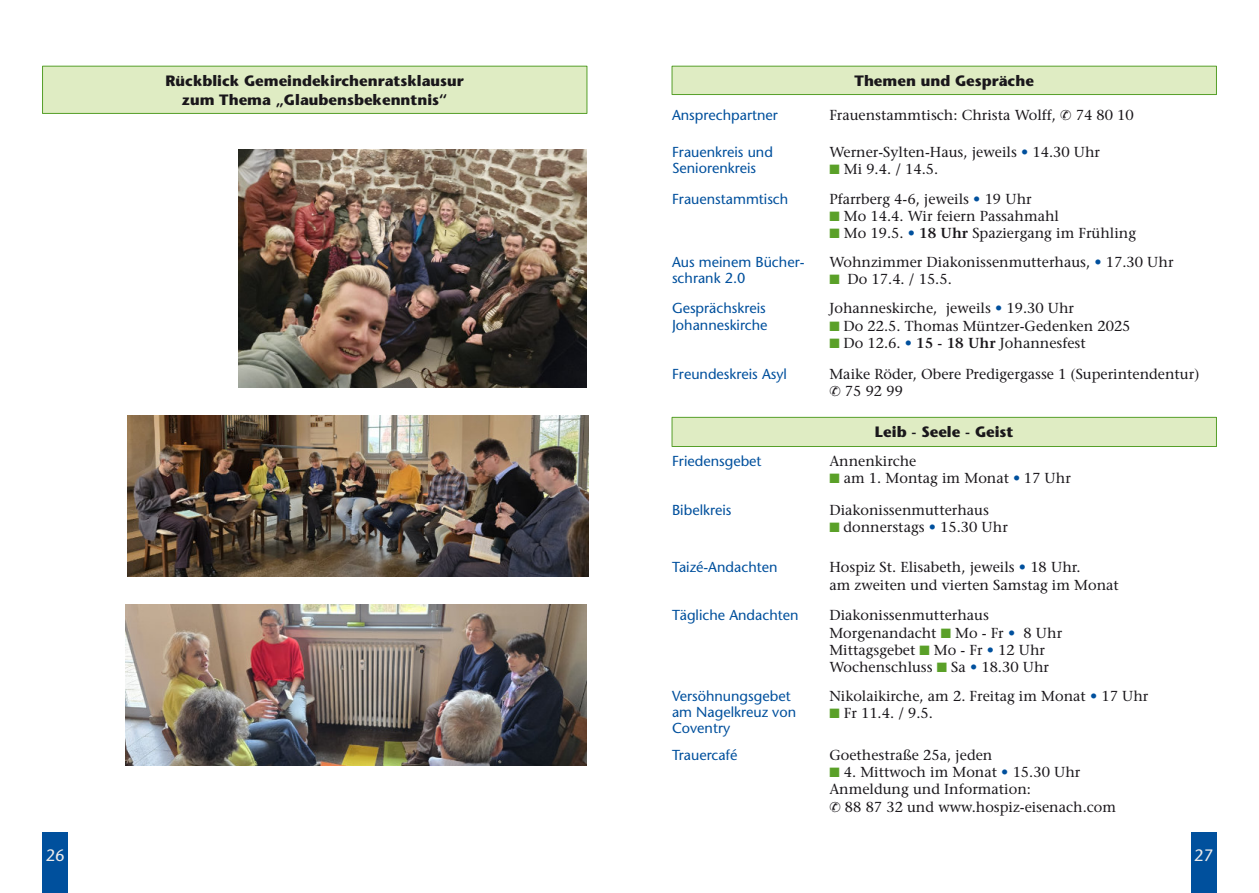
<style>
.page{position:relative;width:1259px;height:893px;background:#fff}
.page>*{position:absolute;margin:0;border:0;box-sizing:border-box;transform-origin:0 0}
.t1{font:500 16.5px "Stone Sans Std";color:#edebeb}
.t2{font:700 15px "Stone Sans Std";color:#1a171b}
.t3{font:500 14.4px "Stone Serif Std";color:#1a171b}
.t4{font:500 14.4px "Stone Sans Std";color:#00509d}
.t5{font:13.5px "Zapf Dingbats Std";color:#5aa028}
.s1{color:#00509d}
.s2{color:#5aa028}
.s3{font-weight:600}
</style>
<div class="page">
<div style="left:43px;top:832px;width:25px;height:61px;background:#00509d"></div>
<div style="left:1191px;top:832px;width:25px;height:61px;background:#00509d"></div>
<div style="left:672px;top:417px;width:544px;height:30px;background:#dfecc3;border:1px solid #569f29"></div>
<div style="left:672px;top:66px;width:544px;height:29px;background:#dfecc3;border:1px solid #569f29"></div>
<div style="left:42px;top:66px;width:545px;height:48px;background:#dfecc3;border:1px solid #569f29"></div>
<img style="left:238px;top:149px;width:349px;height:239px">
<img style="left:128px;top:416px;width:460px;height:161px">
<img style="left:126px;top:605px;width:461px;height:161px">
<p class="t2" style="left:166px;top:75px;width:300px">Rückblick Gemeindekirchenratsklausur</p>
<p class="t2" style="left:854px;top:75px;width:181px">Themen und Gespräche</p>
<p class="t2" style="left:182px;top:94px;width:267px">zum Thema „Glaubensbekenntnis“</p>
<p class="t4" style="left:672px;top:109px;width:107px">Ansprechpartner</p>
<p class="t3" style="left:829px;top:109px;width:306px">Frauenstammtisch: Christa Wolff, ✆ 74 80 10</p>
<p class="t4" style="left:672px;top:147px;width:102px">Frauenkreis und</p>
<p class="t4" style="left:672px;top:163px;width:86px">Seniorenkreis</p>
<p class="t3" style="left:829px;top:147px;width:272px">Werner-Sylten-Haus, jeweils <span class="s1">•</span> 14.30 Uhr</p>
<p class="t3" style="left:829px;top:164px;width:110px"><span class="s2">■</span> Mi 9.4. / 14.5.</p>
<p class="t4" style="left:672px;top:193px;width:118px">Frauenstammtisch</p>
<p class="t3" style="left:829px;top:193px;width:204px">Pfarrberg 4-6, jeweils <span class="s1">•</span> 19 Uhr</p>
<p class="t3" style="left:829px;top:210px;width:231px"><span class="s2">■</span> Mo 14.4. Wir feiern Passahmahl</p>
<p class="t3" style="left:829px;top:228px;width:308px"><span class="s2">■</span> Mo 19.5. <span class="s1">•</span> <span class="s3">18 Uhr</span> Spaziergang im Frühling</p>
<p class="t4" style="left:672px;top:256px;width:134px">Aus meinem Bücher-</p>
<p class="t4" style="left:672px;top:273px;width:75px">schrank 2.0</p>
<p class="t3" style="left:829px;top:256px;width:346px">Wohnzimmer Diakonissenmutterhaus, <span class="s1">•</span> 17.30 Uhr</p>
<p class="t5" style="left:829px;top:275px;width:12px">■</p>
<p class="t3" style="left:847px;top:274px;width:106px">Do 17.4. / 15.5.</p>
<p class="t4" style="left:672px;top:303px;width:95px">Gesprächskreis</p>
<p class="t4" style="left:672px;top:319px;width:97px">Johanneskirche</p>
<p class="t3" style="left:829px;top:303px;width:246px">Johanneskirche, jeweils <span class="s1">•</span> 19.30 Uhr</p>
<p class="t3" style="left:829px;top:320px;width:303px"><span class="s2">■</span> Do 22.5. Thomas Müntzer-Gedenken 2025</p>
<p class="t3" style="left:829px;top:337px;width:258px"><span class="s2">■</span> Do 12.6. <span class="s1">•</span> <span class="s3">15 - 18 Uhr</span> Johannesfest</p>
<p class="t4" style="left:672px;top:368px;width:117px">Freundeskreis Asyl</p>
<p class="t3" style="left:829px;top:368px;width:371px">Maike Röder, Obere Predigergasse 1 (Superintendentur)</p>
<p class="t3" style="left:829px;top:386px;width:75px">✆ 75 92 99</p>
<p class="t2" style="left:875px;top:426px;width:140px">Leib - Seele - Geist</p>
<p class="t4" style="left:672px;top:455px;width:91px">Friedensgebet</p>
<p class="t3" style="left:829px;top:455px;width:88px">Annenkirche</p>
<p class="t3" style="left:829px;top:472px;width:243px"><span class="s2">■</span> am 1. Montag im Monat <span class="s1">•</span> 17 Uhr</p>
<p class="t4" style="left:672px;top:504px;width:61px">Bibelkreis</p>
<p class="t3" style="left:829px;top:504px;width:161px">Diakonissenmutterhaus</p>
<p class="t3" style="left:829px;top:521px;width:180px"><span class="s2">■</span> donnerstags <span class="s1">•</span> 15.30 Uhr</p>
<p class="t4" style="left:672px;top:562px;width:107px">Taizé-Andachten</p>
<p class="t3" style="left:829px;top:562px;width:253px">Hospiz St. Elisabeth, jeweils <span class="s1">•</span> 18 Uhr.</p>
<p class="t3" style="left:829px;top:579px;width:291px">am zweiten und vierten Samstag im Monat</p>
<p class="t4" style="left:672px;top:610px;width:128px">Tägliche Andachten</p>
<p class="t3" style="left:829px;top:610px;width:161px">Diakonissenmutterhaus</p>
<p class="t3" style="left:829px;top:627px;width:187px">Morgenandacht <span class="s2">■</span> Mo - Fr <span class="s1">•</span></p>
<p class="t3" style="left:1023px;top:627px;width:40px">8 Uhr</p>
<p class="t3" style="left:829px;top:644px;width:217px">Mittagsgebet <span class="s2">■</span> Mo - Fr <span class="s1">•</span> 12 Uhr</p>
<p class="t3" style="left:829px;top:662px;width:221px">Wochenschluss <span class="s2">■</span> Sa <span class="s1">•</span> 18.30 Uhr</p>
<p class="t4" style="left:672px;top:690px;width:120px">Versöhnungsgebet</p>
<p class="t4" style="left:672px;top:706px;width:126px">am Nagelkreuz von</p>
<p class="t4" style="left:672px;top:723px;width:60px">Coventry</p>
<p class="t3" style="left:829px;top:690px;width:320px">Nikolaikirche, am 2. Freitag im Monat <span class="s1">•</span> 17 Uhr</p>
<p class="t3" style="left:829px;top:707px;width:105px"><span class="s2">■</span> Fr 11.4. / 9.5.</p>
<p class="t4" style="left:672px;top:749px;width:67px">Trauercafé</p>
<p class="t3" style="left:829px;top:749px;width:164px">Goethestraße 25a, jeden</p>
<p class="t3" style="left:829px;top:766px;width:252px"><span class="s2">■</span> 4. Mittwoch im Monat <span class="s1">•</span> 15.30 Uhr</p>
<p class="t3" style="left:829px;top:784px;width:203px">Anmeldung und Information:</p>
<p class="t3" style="left:829px;top:801px;width:288px">✆ 88 87 32 und www.hospiz-eisenach.com</p>
<p class="t1" style="left:46px;top:849px;width:20px">26</p>
<p class="t1" style="left:1194px;top:849px;width:20px">27</p>
</div>
